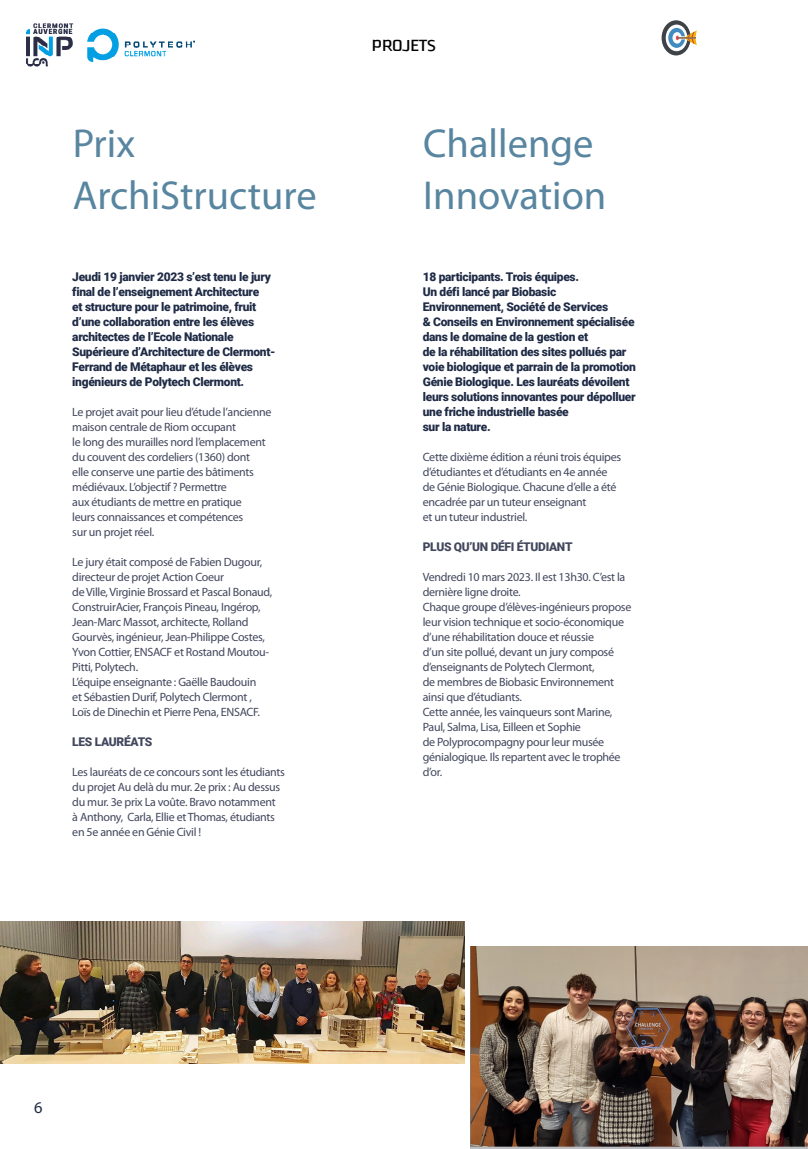
<style>
.page{position:relative;width:808px;height:1149px;background:#fff}
.page>*{position:absolute;margin:0;border:0;box-sizing:border-box;transform-origin:0 0}
.Chap{font:40.5px "Myriad Pro";color:#58859f}
.t1{font:17.55px "Downtempo";color:#000}
.t2{font:16.5px "Myriad Pro";color:#1f2b46}
.texte{font:12px/15px "Myriad Pro";letter-spacing:-.025em;color:#42475d}
.texte-2{font:900 12px/15px "Roboto";letter-spacing:-.025em;color:#1f2b46}
.texte-3{font:900 12px "Roboto";letter-spacing:-.025em;color:#42475d}
</style>
<div class="page">
<img style="left:26px;top:23px;width:48px;height:43px">
<img style="left:87px;top:28px;width:107px;height:34px">
<img style="left:471px;top:946px;width:337px;height:199px">
<img style="left:0;top:921px;width:465px;height:142px">
<p class="Chap" style="left:73px;top:119px;width:64px">Prix</p>
<p class="Chap" style="left:73px;top:170px;width:245px">ArchiStructure</p>
<p class="texte-2" style="left:72px;top:268px;width:200px">Jeudi 19 janvier 2023 s’est tenu le jury final de l’enseignement Architecture</p>
<p class="texte-2" style="left:72px;top:298px;width:205px">et structure pour le patrimoine, fruit d’une collaboration entre les élèves architectes de l’Ecole Nationale Supérieure d’Architecture de Clermont-Ferrand de Métaphaur et les élèves ingénieurs de Polytech Clermont.</p>
<p class="texte" style="left:72px;top:404px;width:201px">Le projet avait pour lieu d’étude l’ancienne maison centrale de Riom occupant</p>
<p class="texte" style="left:72px;top:434px;width:195px">le long des murailles nord l’emplacement du couvent des cordeliers (1360) dont elle conserve une partie des bâtiments médiévaux. L’objectif ? Permettre</p>
<p class="texte" style="left:72px;top:494px;width:171px">aux étudiants de mettre en pratique</p>
<p class="texte" style="left:72px;top:509px;width:173px">leurs connaissances et compétences</p>
<p class="texte" style="left:72px;top:524px;width:83px">sur un projet réel.</p>
<p class="texte" style="left:72px;top:554px;width:191px">Le jury était composé de Fabien Dugour, directeur de projet Action Coeur</p>
<p class="texte" style="left:72px;top:584px;width:202px">de Ville, Virginie Brossard et Pascal Bonaud, ConstruirAcier, François Pineau, Ingérop, Jean-Marc Massot, architecte, Rolland Gourvès, ingénieur, Jean-Philippe Costes, Yvon Cottier, ENSACF et Rostand Moutou-Pitti, Polytech.</p>
<p class="texte" style="left:72px;top:674px;width:186px">L’équipe enseignante : Gaëlle Baudouin</p>
<p class="texte" style="left:72px;top:689px;width:181px">et Sébastien Durif, Polytech Clermont ,</p>
<p class="texte" style="left:72px;top:704px;width:189px">Loïs de Dinechin et Pierre Pena, ENSACF.</p>
<p class="texte-3" style="left:72px;top:733px;width:82px">LES LAURÉATS</p>
<p class="texte" style="left:72px;top:764px;width:214px">Les lauréats de ce concours sont les étudiants du projet Au delà du mur. 2e prix : Au dessus du mur. 3e prix La voûte. Bravo notamment</p>
<p class="texte" style="left:72px;top:809px;width:204px">à Anthony, Carla, Ellie et Thomas, étudiants en 5e année en Génie Civil !</p>
<p class="t1" style="left:372px;top:35px;width:66px">PROJETS</p>
<p class="Chap" style="left:423px;top:119px;width:172px">Challenge</p>
<p class="Chap" style="left:423px;top:170px;width:185px">Innovation</p>
<p class="texte-2" style="left:423px;top:268px;width:158px">18 participants. Trois équipes.</p>
<p class="texte-2" style="left:423px;top:283px;width:187px">Un défi lancé par Biobasic<br>Environnement, Société de Services</p>
<p class="texte-2" style="left:423px;top:313px;width:213px">&amp; Conseils en Environnement spécialisée dans le domaine de la gestion et</p>
<p class="texte-2" style="left:423px;top:343px;width:215px">de la réhabilitation des sites pollués par voie biologique et parrain de la promotion Génie Biologique. Les lauréats dévoilent leurs solutions innovantes pour dépolluer une friche industrielle basée</p>
<p class="texte-2" style="left:423px;top:418px;width:69px">sur la nature.</p>
<p class="texte" style="left:423px;top:449px;width:200px">Cette dixième édition a réuni trois équipes d’étudiantes et d’étudiants en 4e année de Génie Biologique. Chacune d’elle a été encadrée par un tuteur enseignant</p>
<p class="texte" style="left:423px;top:509px;width:106px">et un tuteur industriel.</p>
<p class="texte-3" style="left:423px;top:538px;width:151px">PLUS QU’UN DÉFI ÉTUDIANT</p>
<p class="texte" style="left:423px;top:569px;width:204px">Vendredi 10 mars 2023. Il est 13h30. C’est la dernière ligne droite.</p>
<p class="texte" style="left:423px;top:599px;width:210px">Chaque groupe d’élèves-ingénieurs propose leur vision technique et socio-économique d’une réhabilitation douce et réussie<br>d’un site pollué, devant un jury composé d’enseignants de Polytech Clermont,</p>
<p class="texte" style="left:423px;top:674px;width:193px">de membres de Biobasic Environnement ainsi que d’étudiants.</p>
<p class="texte" style="left:423px;top:704px;width:191px">Cette année, les vainqueurs sont Marine,<br>Paul, Salma, Lisa, Eilleen et Sophie</p>
<p class="texte" style="left:423px;top:734px;width:199px">de Polyprocompagny pour leur musée génialogique. Ils repartent avec le trophée d’or.</p>
<h3 class="t2" style="left:34px;top:1097px;width:10px">6</h3>
</div>
